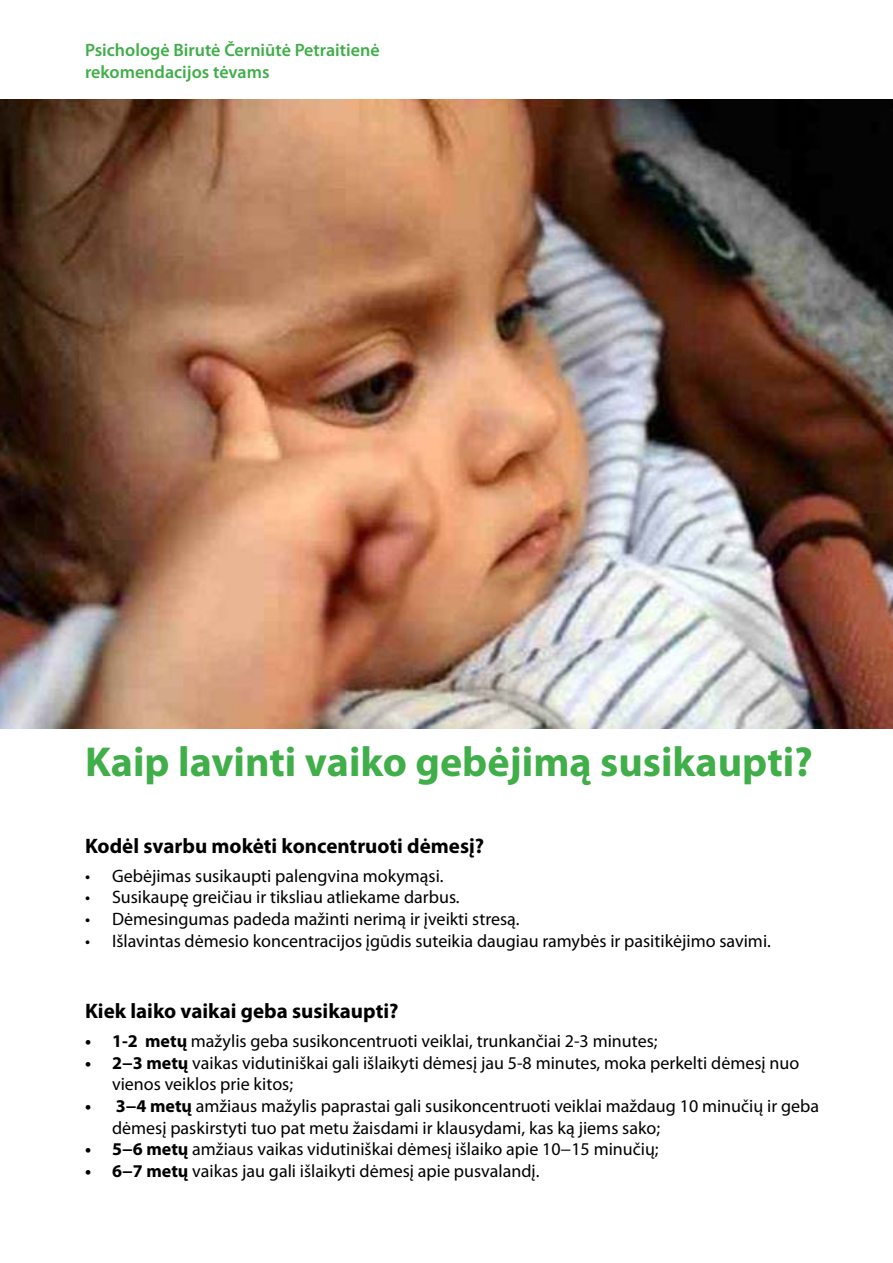
<style>
.page{position:relative;width:893px;height:1263px;background:#fff}
.page>*{position:absolute;margin:0;border:0;box-sizing:border-box;transform-origin:0 0}
.t1{font:700 42px "Myriad Pro";color:#40ae49}
.t2{font:700 21px "Myriad Pro";color:#000}
.t3{font:18px/21.6px "Myriad Pro";color:#000}
.t4{font:600 18px/21.6px "Myriad Pro";color:#40ae49}
.s1{font-weight:700}
</style>
<div class="page">
<img style="left:0;top:100px;width:893px;height:629px">
<p class="t4" style="left:85px;top:39px;width:296px">Psichologė Birutė Černiūtė Petraitienė rekomendacijos tėvams</p>
<h1 class="t1" style="left:85px;top:734px;width:729px">Kaip lavinti vaiko gebėjimą susikaupti?</h1>
<p class="t2" style="left:85px;top:832px;width:401px">Kodėl svarbu mokėti koncentruoti dėmesį?</p>
<p class="t3" style="left:85px;top:865px;width:360px">• Gebėjimas susikaupti palengvina mokymąsi.</p>
<p class="t3" style="left:85px;top:886px;width:376px">• Susikaupę greičiau ir tiksliau atliekame darbus.</p>
<p class="t3" style="left:85px;top:908px;width:436px">• Dėmesingumas padeda mažinti nerimą ir įveikti stresą.</p>
<p class="t3" style="left:85px;top:929px;width:687px">• Išlavintas dėmesio koncentracijos įgūdis suteikia daugiau ramybės ir pasitikėjimo savimi.</p>
<p class="t2" style="left:85px;top:997px;width:315px">Kiek laiko vaikai geba susikaupti?</p>
<p class="t3" style="left:85px;top:1030px;width:574px"><span class="s1">• 1-2 metų</span> mažylis geba susikoncentruoti veiklai, trunkančiai 2-3 minutes;</p>
<p class="t3" style="left:112px;top:1052px;width:689px;text-indent:-27px"><span class="s1">• 2−3 metų</span> vaikas vidutiniškai gali išlaikyti dėmesį jau 5-8 minutes, moka perkelti dėmesį nuo vienos veiklos prie kitos;</p>
<p class="t3" style="left:112px;top:1095px;width:709px;text-indent:-27px"><span class="s1">• 3−4 metų</span> amžiaus mažylis paprastai gali susikoncentruoti veiklai maždaug 10 minučių ir geba dėmesį paskirstyti tuo pat metu žaisdami ir klausydami, kas ką jiems sako;</p>
<p class="t3" style="left:85px;top:1138px;width:575px"><span class="s1">• 5−6 metų</span> amžiaus vaikas vidutiniškai dėmesį išlaiko apie 10−15 minučių;</p>
<p class="t3" style="left:85px;top:1160px;width:456px"><span class="s1">• 6−7 metų</span> vaikas jau gali išlaikyti dėmesį apie pusvalandį.</p>
</div>
